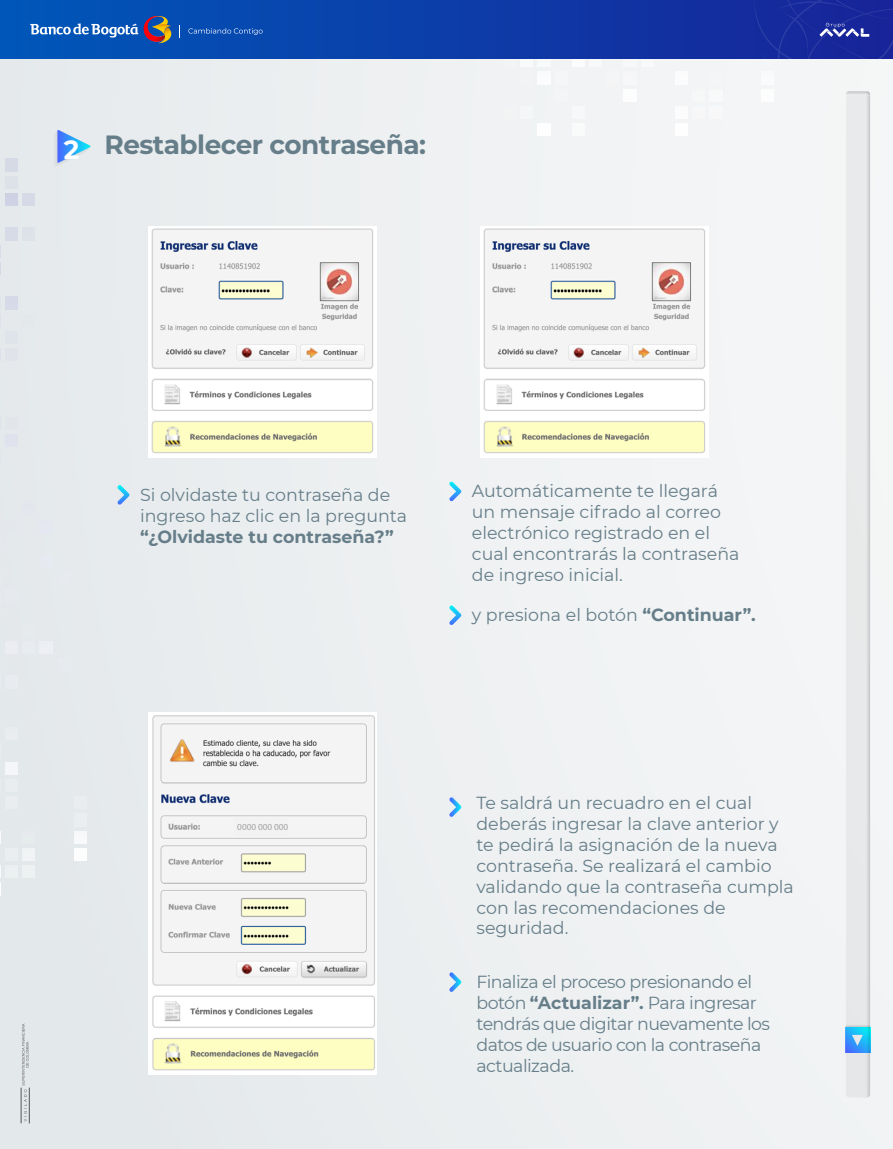
<style>
.page{position:relative;width:893px;height:1149px;background:#fff}
.page>*{position:absolute;margin:0;border:0;box-sizing:border-box;transform-origin:0 0}
.t1{font:700 26.4px "Montserrat";letter-spacing:-.02em;color:#667e89}
.t2{font:17.4px/20.9px "Montserrat";color:#667e89}
.t3{font:17.4px/20.9px "Montserrat";letter-spacing:-.03em;color:#667e89}
.t4{font:700 17.4px "Montserrat";color:#667e89}
.t5{font:9.15px "Myriad Pro";color:#a1a1a1}
.s1{color:#fff}
.s2{font-weight:700}
</style>
<div class="page">
<div style="left:0;top:0;width:893px;height:1148px;background:#edf0f1"></div>
<svg style="left:5px;top:159px;width:30px;height:46px"></svg>
<svg style="left:0;top:228px;width:35px;height:46px"></svg>
<svg style="left:0;top:297px;width:18px;height:63px"></svg>
<svg style="left:0;top:417px;width:18px;height:47px"></svg>
<svg style="left:74px;top:831px;width:13px;height:29px"></svg>
<svg style="left:0;top:831px;width:1px;height:63px"></svg>
<svg style="left:503px;top:58px;width:219px;height:78px"></svg>
<svg style="left:0;top:0;width:754px;height:58px"></svg>
<svg style="left:754px;top:0;width:139px;height:1097px"></svg>
<svg style="left:188px;top:28px;width:75px;height:7px"></svg>
<svg style="left:30px;top:16px;width:151px;height:28px"></svg>
<svg style="left:53px;top:130px;width:38px;height:38px"></svg>
<svg style="left:22px;top:1023px;width:7px;height:98px"></svg>
<hr style="left:21px;top:1087px;width:1px;height:35px;background:#666">
<hr style="left:29px;top:1087px;width:1px;height:35px;background:#666">
<svg style="left:117px;top:485px;width:12px;height:19px"></svg>
<svg style="left:449px;top:481px;width:12px;height:20px"></svg>
<svg style="left:449px;top:605px;width:12px;height:20px"></svg>
<img style="left:149px;top:226px;width:227px;height:231px">
<img style="left:481px;top:226px;width:227px;height:231px">
<img style="left:148px;top:712px;width:228px;height:362px">
<div style="left:234px;top:818px;width:54px;height:17px;background:#f2f2f2"></div>
<svg style="left:449px;top:797px;width:12px;height:19px"></svg>
<svg style="left:449px;top:972px;width:12px;height:19px"></svg>
<h1 class="t1" style="left:64px;top:125px;width:364px"><span class="s1">2</span> Restablecer contraseña:</h1>
<p class="t2" style="left:140px;top:483px;width:269px">Si olvidaste tu contraseña de ingreso haz clic en la pregunta</p>
<p class="t4" style="left:140px;top:523px;width:255px">“¿Olvidaste tu contraseña?”</p>
<p class="t2" style="left:472px;top:480px;width:269px">Automáticamente te llegará un mensaje cifrado al correo electrónico registrado en el cual encontrarás la contraseña de ingreso inicial.</p>
<p class="t2" style="left:472px;top:603px;width:285px">y presiona el botón <span class="s2">“Continuar”.</span></p>
<p class="t5" style="left:237px;top:821px;width:52px">0000 000 000</p>
<p class="t2" style="left:476px;top:791px;width:319px">Te saldrá un recuadro en el cual deberás ingresar la clave anterior y te pedirá la asignación de la nueva contraseña. Se realizará el cambio validando que la contraseña cumpla con las recomendaciones de seguridad.</p>
<p class="t3" style="left:476px;top:970px;width:295px">Finaliza el proceso presionando el botón <span class="s2">“Actualizar”.</span> Para ingresar tendrás que digitar nuevamente los datos de usuario con la contraseña actualizada.</p>
</div>
